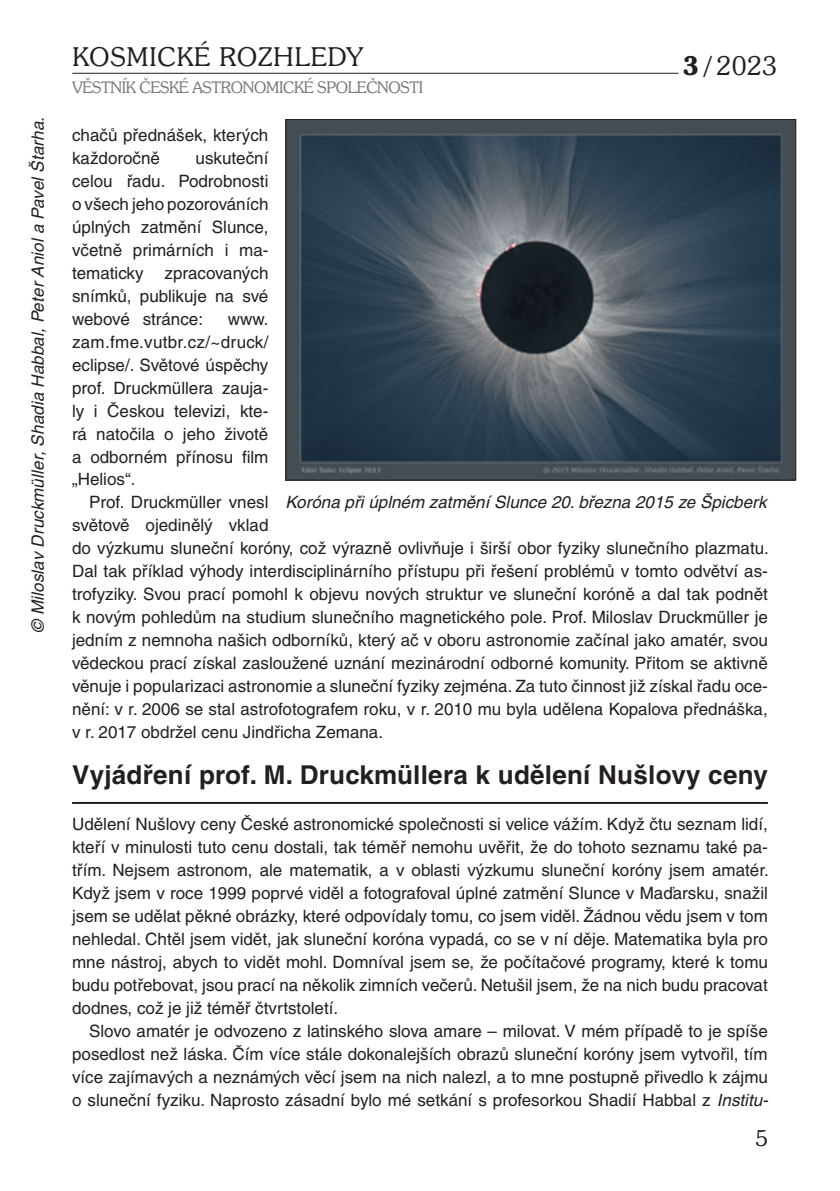
<style>
.page{position:relative;width:840px;height:1191px;background:#fff}
.page>*{position:absolute;margin:0;border:0;box-sizing:border-box;transform-origin:0 0}
.t1{font:700 26px "Helvetica CE";letter-spacing:.01em;color:#231f20}
.t2{font:300 26px "Souvenir IT Cby BTCE";letter-spacing:.04em;color:#231f20}
.t3{font:300 22px "Souvenir IT Cby BTCE";color:#231f20}
.t4{font:17px/23px "Helvetica CE";color:#231f20;text-align:justify}
.t5{font:italic 17px "Helvetica CE";color:#231f20}
.t6{font:300 16px "Souvenir IT Cby BTCE";letter-spacing:-.02em;color:#76787b}
.s1{font-weight:600}
.s2{font-style:italic}
</style>
<div class="page">
<hr style="left:72px;top:73px;width:606px;height:1px;background:#231f20">
<img style="left:287px;top:121px;width:506px;height:357px">
<hr style="left:72px;top:802px;width:695px;height:2px;background:#231f20">
<p class="t5" style="left:28px;top:633px;width:517px;rotate:-90deg">© Miloslav Druckmüller, Shadia Habbal, Peter Aniol a Pavel Štarha.</p>
<h1 class="t2" style="left:72px;top:40px;width:292px">KOSMICKÉ ROZHLEDY</h1>
<p class="t6" style="left:72px;top:77px;width:352px">VĚSTNÍK ČESKÉ ASTRONOMICKÉ SPOLEČNOSTI</p>
<h1 class="t2" style="left:682px;top:48px;width:96px"><span class="s1">3 /</span> 2023</h1>
<p class="t4" style="left:72px;top:123px;width:198px">chačů přednášek, kterých každoročně</p>
<p class="t4" style="left:72px;top:146px;width:198px;text-indent:123px">uskuteční celou řadu. Podrobnosti o všech jeho pozorováních úplných zatmění Slunce, včetně primárních i ma&shy;tematicky zpracovaných snímků, publikuje na své webové stránce:</p>
<p class="t4" style="left:72px;top:307px;width:198px;text-indent:156px">www. zam.fme.vutbr.cz/~druck/ eclipse/. Světové úspěchy prof. Druckmüllera zauja&shy;ly i Českou televizi, kte&shy;rá natočila o jeho životě a odborném přínosu film „Helios“.</p>
<p class="t4" style="left:72px;top:491px;width:698px;text-align:left;text-indent:17px">Prof. Druckmüller vnesl<br>světově ojedinělý vklad<br>do výzkumu sluneční koróny, což výrazně ovlivňuje i širší obor fyziky slunečního plazmatu.<br>Dal tak příklad výhody interdisciplinárního přístupu při řešení problémů v tomto odvětví as&shy;trofyziky. Svou prací pomohl k objevu nových struktur ve sluneční koróně a dal tak podnět k novým pohledům na studium slunečního magnetického pole. Prof. Miloslav Druckmüller je jedním z nemnoha našich odborníků, který ač v oboru astronomie začínal jako amatér, svou vědeckou prací získal zasloužené uznání mezinárodní odborné komunity. Přitom se aktivně věnuje i popularizaci astronomie a sluneční fyziky zejména. Za tuto činnost již získal řadu oce&shy;nění: v r. 2006 se stal astrofotografem roku, v r. 2010 mu byla udělena Kopalova přednáška, v r. 2017 obdržel cenu Jindřicha Zemana.</p>
<h1 class="t1" style="left:72px;top:759px;width:697px">Vyjádření prof. M. Druckmüllera k udělení Nušlovy ceny</h1>
<p class="t4" style="left:72px;top:812px;width:698px">Udělení Nušlovy ceny České astronomické společnosti si velice vážím. Když čtu seznam lidí, kteří v minulosti tuto cenu dostali, tak téměř nemohu uvěřit, že do tohoto seznamu také pa&shy;třím. Nejsem astronom, ale matematik, a v oblasti výzkumu sluneční koróny jsem amatér.<br>Když jsem v roce 1999 poprvé viděl a fotografoval úplné zatmění Slunce v Maďarsku, snažil jsem se udělat pěkné obrázky, které odpovídaly tomu, co jsem viděl. Žádnou vědu jsem v tom nehledal. Chtěl jsem vidět, jak sluneční koróna vypadá, co se v ní děje. Matematika byla pro mne nástroj, abych to vidět mohl. Domníval jsem se, že počítačové programy, které k tomu budu potřebovat, jsou prací na několik zimních večerů. Netušil jsem, že na nich budu pracovat dodnes, což je již téměř čtvrtstoletí.</p>
<p class="t4" style="left:72px;top:1019px;width:697px;text-indent:17px">Slovo amatér je odvozeno z latinského slova amare – milovat. V mém případě to je spíše posedlost než láska. Čím více stále dokonalejších obrazů sluneční koróny jsem vytvořil, tím více zajímavých a neznámých věcí jsem na nich nalezl, a to mne postupně přivedlo k zájmu o sluneční fyziku. Naprosto zásadní bylo mé setkání s profesorkou Shadií Habbal z <span class="s2">Institu-</span></p>
<p class="t5" style="left:285px;top:492px;width:482px">Koróna při úplném zatmění Slunce 20. března 2015 ze Špicberk</p>
<p class="t3" style="left:755px;top:1124px;width:14px">5</p>
</div>
